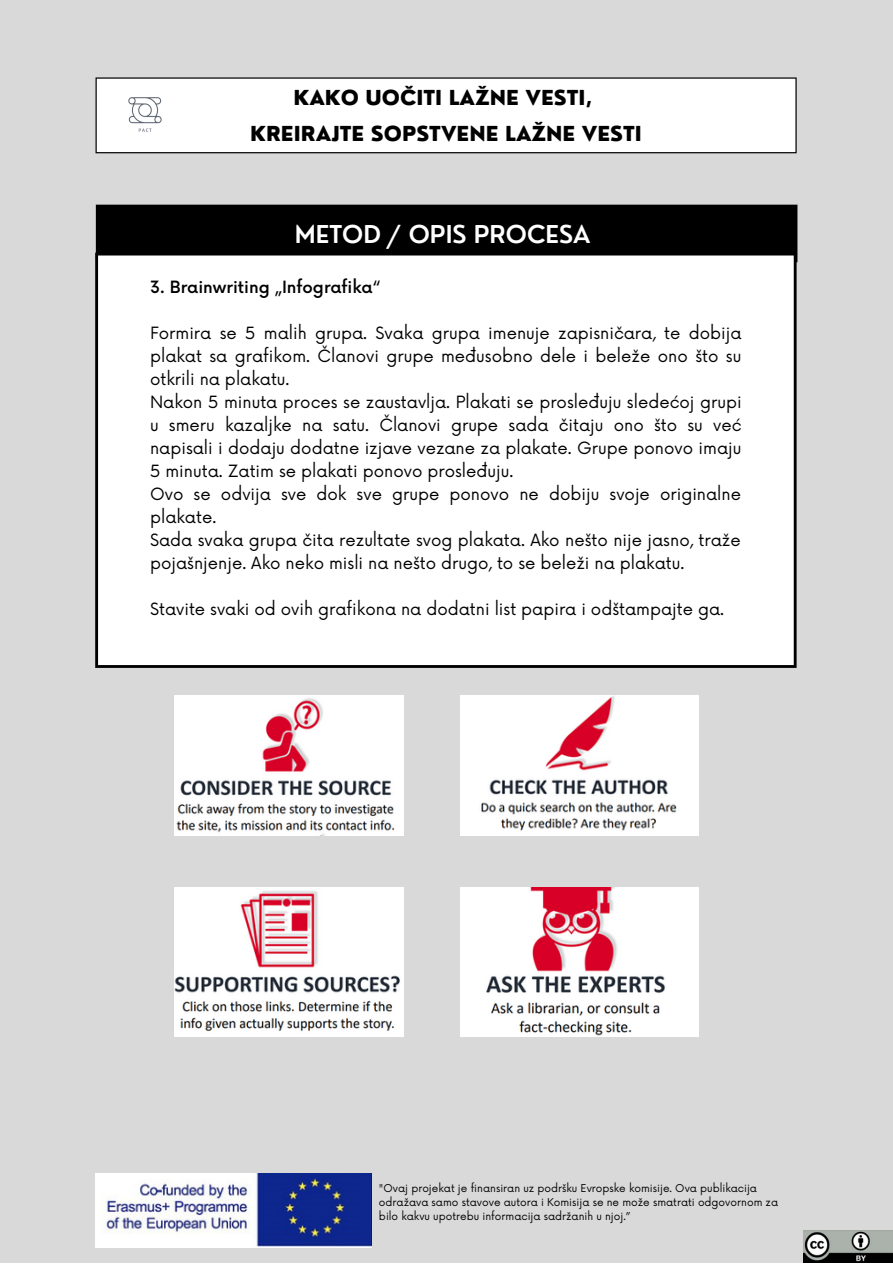
<style>
.page{position:relative;width:893px;height:1264px;background:#fff}
.page>*{position:absolute;margin:0;border:0;box-sizing:border-box;transform-origin:0 0}
.t1{font:600 24px "Nourd";color:#fff}
.t2{font:800 20.1px/36px "Nourd";color:#000;text-align:center}
.t3{font:16.5px/23px "Now";color:#000}
.t4{font:500 16.5px "Now";color:#000}
.t5{font:10.5px/14px "Now";color:#000}
</style>
<div class="page">
<div style="left:0;top:0;width:892px;height:1262px;background:#d9d9d9"></div>
<div style="left:96px;top:78px;width:700px;height:75px;background:#fff"></div>
<hr style="left:95px;top:79px;width:2px;height:73px;background:#000">
<hr style="left:795px;top:79px;width:1px;height:73px;background:#000">
<hr style="left:97px;top:152px;width:698px;height:1px;background:#000">
<hr style="left:97px;top:77px;width:698px;height:2px;background:#000">
<img style="left:128px;top:97px;width:34px;height:35px">
<img style="left:96px;top:1173px;width:275px;height:74px">
<div style="left:97px;top:206px;width:698px;height:55px;background:#000"></div>
<hr style="left:96px;top:208px;width:3px;height:51px;background:#000">
<hr style="left:794px;top:208px;width:3px;height:51px;background:#000">
<hr style="left:99px;top:205px;width:695px;height:3px;background:#000">
<div style="left:97px;top:254px;width:698px;height:412px;background:#fff"></div>
<hr style="left:95px;top:255px;width:3px;height:410px;background:#000">
<hr style="left:793px;top:255px;width:3px;height:410px;background:#000">
<hr style="left:98px;top:665px;width:695px;height:3px;background:#000">
<svg style="left:793px;top:254px;width:4px;height:8px"></svg>
<svg style="left:95px;top:253px;width:4px;height:9px"></svg>
<hr style="left:98px;top:253px;width:695px;height:2px;background:#000">
<img style="left:174px;top:695px;width:229px;height:140px">
<img style="left:460px;top:695px;width:238px;height:140px">
<img style="left:174px;top:888px;width:229px;height:148px">
<img style="left:460px;top:888px;width:238px;height:148px">
<img style="left:803px;top:1230px;width:89px;height:32px">
<p class="t2" style="left:250px;top:80px;width:393px">KAKO UOČITI LAŽNE VESTI,<br>KREIRAJTE SOPSTVENE LAŽNE VESTI</p>
<h1 class="t1" style="left:295px;top:218px;width:297px">METOD / OPIS PROCESA</h1>
<p class="t4" style="left:150px;top:278px;width:231px">3. Brainwriting „Infografika“</p>
<p class="t3" style="left:150px;top:322px;width:593px">Formira se 5 malih grupa. Svaka grupa imenuje zapisničara, te dobija plakat sa grafikom. Članovi grupe međusobno dele i beleže ono što su otkrili na plakatu.<br>Nakon 5 minuta proces se zaustavlja. Plakati se prosleđuju sledećoj grupi u smeru kazaljke na satu. Članovi grupe sada čitaju ono što su već napisali i dodaju dodatne izjave vezane za plakate. Grupe ponovo imaju 5 minuta. Zatim se plakati ponovo prosleđuju.<br>Ovo se odvija sve dok sve grupe ponovo ne dobiju svoje originalne plakate.<br>Sada svaka grupa čita rezultate svog plakata. Ako nešto nije jasno, traže pojašnjenje. Ako neko misli na nešto drugo, to se beleži na plakatu.</p>
<p class="t3" style="left:150px;top:598px;width:575px">Stavite svaki od ovih grafikona na dodatni list papira i odštampajte ga.</p>
<p class="t5" style="left:379px;top:1182px;width:400px">"Ovaj projekat je finansiran uz podršku Evropske komisije. Ova publikacija odražava samo stavove autora i Komisija se ne može smatrati odgovornom za bilo kakvu upotrebu informacija sadržanih u njoj.”</p>
</div>
